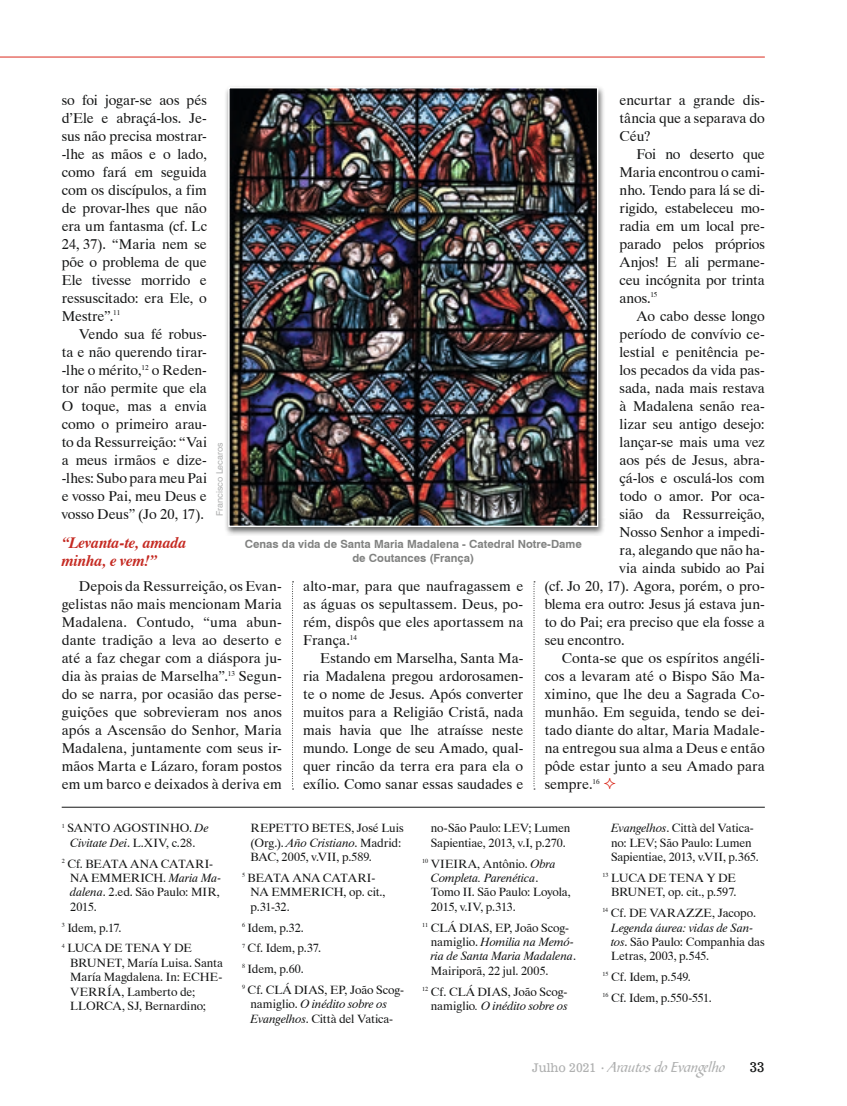
<style>
.page{position:relative;width:847px;height:1106px;background:#fff}
.page>*{position:absolute;margin:0;border:0;box-sizing:border-box;transform-origin:0 0}
.t1{font:italic 700 15.75px/18px "Dutch 801 BT";letter-spacing:-.005em;color:#c52a22}
.t2{font:15px "Bible Scr T";color:#afb0b0}
.t3{font:14.25px/18px "Dutch 801 BT";color:#151616;text-align:justify}
.t4{font:13.5px "News 701 BT Roman A";color:#151616}
.t5{font:12px/14.4px "Dutch 801 BT";letter-spacing:-.005em;color:#151616}
.t6{font:12px/14.4px "Dutch 801 BT";letter-spacing:.015em;color:#151616;text-align:center}
.t7{font:700 11.25px/13.5px "Swiss 721 BT";color:#818281;text-align:center}
.t8{font:9px "Swiss 721 BT";letter-spacing:.005em;color:#afb0b0}
.s1{font-style:italic}
.s2{font-family:"News 701 BT Roman A";font-size:12px}
</style>
<div class="page">
<div style="left:224px;top:85px;width:381px;height:451px;background:#151616;opacity:.65"></div>
<img style="left:227px;top:86px;width:371px;height:441px">
<hr style="left:0;top:57px;width:764px;height:1px;background:#db2b1e">
<svg style="left:533px;top:581px;width:1px;height:208px"></svg>
<svg style="left:292px;top:581px;width:1px;height:208px"></svg>
<hr style="left:62px;top:807px;width:702px;height:1px;background:#151616">
<p class="t3" style="left:62px;top:91px;width:147px">so foi jogar-se aos pés d’Ele e abraçá-los. Je&shy;sus não precisa mostrar--lhe as mãos e o lado, como fará em seguida com os discípulos, a fim de provar-lhes que não era um fantasma (cf. Lc 24, 37). “Maria nem se põe o problema de que Ele tivesse morrido e ressuscitado: era Ele, o Mestre”.<sup>11</sup></p>
<p class="t3" style="left:62px;top:325px;width:147px;text-indent:17px">Vendo sua fé robus&shy;ta e não querendo tirar--lhe o mérito,<sup>12</sup> o Reden&shy;tor não permite que ela O toque, mas a envia como o primeiro arau&shy;to da Ressurreição: “Vai a meus irmãos e dize--lhes: Subo para meu Pai e vosso Pai, meu Deus e vosso Deus” (Jo 20, 17).</p>
<p class="t1" style="left:62px;top:533px;width:126px">“Levanta-te, amada minha, e vem!”</p>
<p class="t3" style="left:62px;top:577px;width:221px;text-indent:17px">Depois da Ressurreição, os Evan&shy;gelistas não mais mencionam Maria Madalena. Contudo, “uma abun&shy;dante tradição a leva ao deserto e até a faz chegar com a diáspora ju&shy;dia às praias de Marselha”.<sup>13</sup> Segun&shy;do se narra, por ocasião das perse&shy;guições que sobrevieram nos anos após a Ascensão do Senhor, Maria Madalena, juntamente com seus ir&shy;mãos Marta e Lázaro, foram postos em um barco e deixados à deriva em</p>
<p class="t3" style="left:303px;top:577px;width:221px">alto-mar, para que naufragassem e as águas os sepultassem. Deus, po&shy;rém, dispôs que eles aportassem na França.<sup>14</sup></p>
<p class="t3" style="left:619px;top:91px;width:147px">encurtar a grande dis&shy;tância que a separava do Céu?</p>
<p class="t3" style="left:619px;top:145px;width:147px;text-indent:17px">Foi no deserto que Maria encontrou o cami&shy;nho. Tendo para lá se di&shy;rigido, estabeleceu mo&shy;radia em um local pre&shy;parado pelos próprios Anjos! E ali permane&shy;ceu incógnita por trinta anos.<sup>15</sup></p>
<p class="t3" style="left:636px;top:307px;width:130px">Ao cabo desse longo</p>
<p class="t3" style="left:619px;top:325px;width:147px">período de convívio ce-</p>
<p class="t3" style="left:619px;top:343px;width:147px">lestial e penitência pe-</p>
<p class="t3" style="left:619px;top:361px;width:147px">los pecados da vida pas-</p>
<p class="t3" style="left:619px;top:379px;width:147px">sada, nada mais restava</p>
<p class="t3" style="left:619px;top:397px;width:147px">à Madalena senão rea-</p>
<p class="t3" style="left:619px;top:415px;width:147px">lizar seu antigo desejo:</p>
<p class="t3" style="left:619px;top:433px;width:147px">lançar-se mais uma vez</p>
<p class="t3" style="left:619px;top:451px;width:147px">aos pés de Jesus, abra-</p>
<p class="t3" style="left:619px;top:469px;width:147px">çá-los e osculá-los com</p>
<p class="t3" style="left:619px;top:487px;width:147px">todo o amor. Por oca-</p>
<p class="t3" style="left:619px;top:505px;width:147px">sião da Ressurreição,</p>
<p class="t3" style="left:619px;top:523px;width:147px">Nosso Senhor a impedi-</p>
<p class="t3" style="left:619px;top:541px;width:147px">ra, alegando que não ha-</p>
<p class="t3" style="left:619px;top:559px;width:147px">via ainda subido ao Pai</p>
<p class="t3" style="left:544px;top:577px;width:221px">(cf. Jo 20, 17). Agora, porém, o pro-</p>
<p class="t3" style="left:544px;top:595px;width:221px">blema era outro: Jesus já estava jun-</p>
<p class="t3" style="left:544px;top:613px;width:221px">to do Pai; era preciso que ela fosse a</p>
<p class="t3" style="left:544px;top:631px;width:81px">seu encontro.</p>
<p class="t3" style="left:561px;top:649px;width:204px">Conta-se que os espíritos angéli-</p>
<p class="t3" style="left:544px;top:667px;width:221px">cos a levaram até o Bispo São Ma-</p>
<p class="t3" style="left:544px;top:685px;width:221px">ximino, que lhe deu a Sagrada Co-</p>
<p class="t3" style="left:544px;top:703px;width:221px">munhão. Em seguida, tendo se dei-</p>
<p class="t3" style="left:544px;top:721px;width:221px">tado diante do altar, Maria Madale-</p>
<p class="t3" style="left:544px;top:739px;width:221px">na entregou sua alma a Deus e então</p>
<p class="t3" style="left:544px;top:757px;width:221px">pôde estar junto a seu Amado para</p>
<p class="t3" style="left:544px;top:775px;width:56px">sempre.<sup>16</sup></p>
<p class="t8" style="left:214px;top:516px;width:76px;rotate:-90deg">Francisco Lecaros</p>
<p class="t7" style="left:244px;top:537px;width:338px">Cenas da vida de Santa Maria Madalena - Catedral Notre-Dame de Coutances (França)</p>
<p class="t3" style="left:303px;top:649px;width:222px;text-indent:17px">Estando em Marselha, Santa Ma&shy;ria Madalena pregou ardorosamen&shy;te o nome de Jesus. Após converter muitos para a Religião Cristã, nada mais havia que lhe atraísse neste mundo. Longe de seu Amado, qual&shy;quer rincão da terra era para ela o exílio. Como sanar essas saudades e</p>
<p class="t6" style="left:62px;top:821px;width:148px"><sup>1</sup> SANTO AGOSTINHO. <span class="s1">De<br>Civitate Dei</span>. L.XIV, c.28.</p>
<p class="t5" style="left:70px;top:856px;width:153px;text-indent:-9px"><sup>2</sup> Cf. BEATA ANA CATARI-<br>NA EMMERICH. <span class="s1">Maria Ma&shy;dalena</span>. 2.ed. São Paulo: MIR,<br>2015.</p>
<p class="t5" style="left:62px;top:917px;width:132px;line-height:20.9px"><sup>3</sup> Idem, p.17.<br><sup>4</sup> LUCA DE TENA Y DE</p>
<p class="t5" style="left:70px;top:955px;width:154px">BRUNET, María Luisa. Santa<br>María Magdalena. In: ECHE-<br>VERRÍA, Lamberto de;<br>LLORCA, SJ, Bernardino;</p>
<p class="t5" style="left:250px;top:821px;width:154px">REPETTO BETES, José Luis (Org.). <span class="s1">Año Cristiano</span>. Madrid:<br>BAC, 2005, v.VII, p.589.</p>
<p class="t5" style="left:250px;top:870px;width:136px;text-indent:-9px"><sup>5</sup> BEATA ANA CATARI-<br>NA EMMERICH, op. cit., p.31-32.</p>
<p class="t5" style="left:242px;top:917px;width:164px;line-height:20.9px"><sup>6</sup> Idem, p.32.<br><sup>7</sup> Cf. Idem, p.37.<br><sup>8</sup> Idem, p.60.<br><sup>9</sup> Cf. CLÁ DIAS, EP, João Scog-</p>
<p class="t5" style="left:250px;top:996px;width:144px">namiglio. <span class="s1">O inédito sobre os<br>Evangelhos</span>. Città del Vatica-</p>
<p class="t5" style="left:430px;top:821px;width:141px">no-São Paulo: LEV; Lumen<br>Sapientiae, 2013, v.I, p.270.</p>
<p class="t5" style="left:430px;top:856px;width:142px;text-indent:-9px"><sup>10</sup> VIEIRA, Antônio. <span class="s1">Obra<br>Completa. Parenética</span>.<br>Tomo II. São Paulo: Loyola,<br>2015, v.IV, p.313.</p>
<p class="t5" style="left:430px;top:920px;width:147px;text-indent:-8px"><sup>11</sup> CLÁ DIAS, EP, João Scog&shy;namiglio. <span class="s1">Homilia na Memó&shy;ria de Santa Maria Madalena</span>.<br>Mairiporã, 22 jul. 2005.</p>
<p class="t5" style="left:422px;top:984px;width:147px;text-align:right"><sup>12</sup> Cf. CLÁ DIAS, João Scog&shy;namiglio<span class="s1">. O inédito sobre os</span></p>
<p class="t5" style="left:610px;top:821px;width:149px"><span class="s1">Evangelhos</span>. Città del Vatica&shy;no: LEV; São Paulo: Lumen<br>Sapientiae, 2013, v.VII, p.365.</p>
<p class="t5" style="left:602px;top:870px;width:135px;text-align:right"><sup>13</sup> LUCA DE TENA Y DE<br>BRUNET, op. cit., p.597.</p>
<p class="t5" style="left:610px;top:905px;width:155px;text-indent:-9px"><sup>14</sup> Cf. DE VARAZZE, Jacopo.<br><span class="s1">Legenda áurea: vidas de San&shy;tos</span>. São Paulo: Companhia das<br>Letras, 2003, p.545.</p>
<p class="t5" style="left:602px;top:966px;width:111px;line-height:20.9px"><sup>15</sup> Cf. Idem, p.549.<br><sup>16</sup> Cf. Idem, p.550-551.</p>
<p class="t2" style="left:531px;top:1057px;width:194px"><span class="s2">Julho 2021</span> <sub>·</sub> Arautos do Evangelho</p>
<p class="t4" style="left:749px;top:1058px;width:17px">33</p>
</div>
